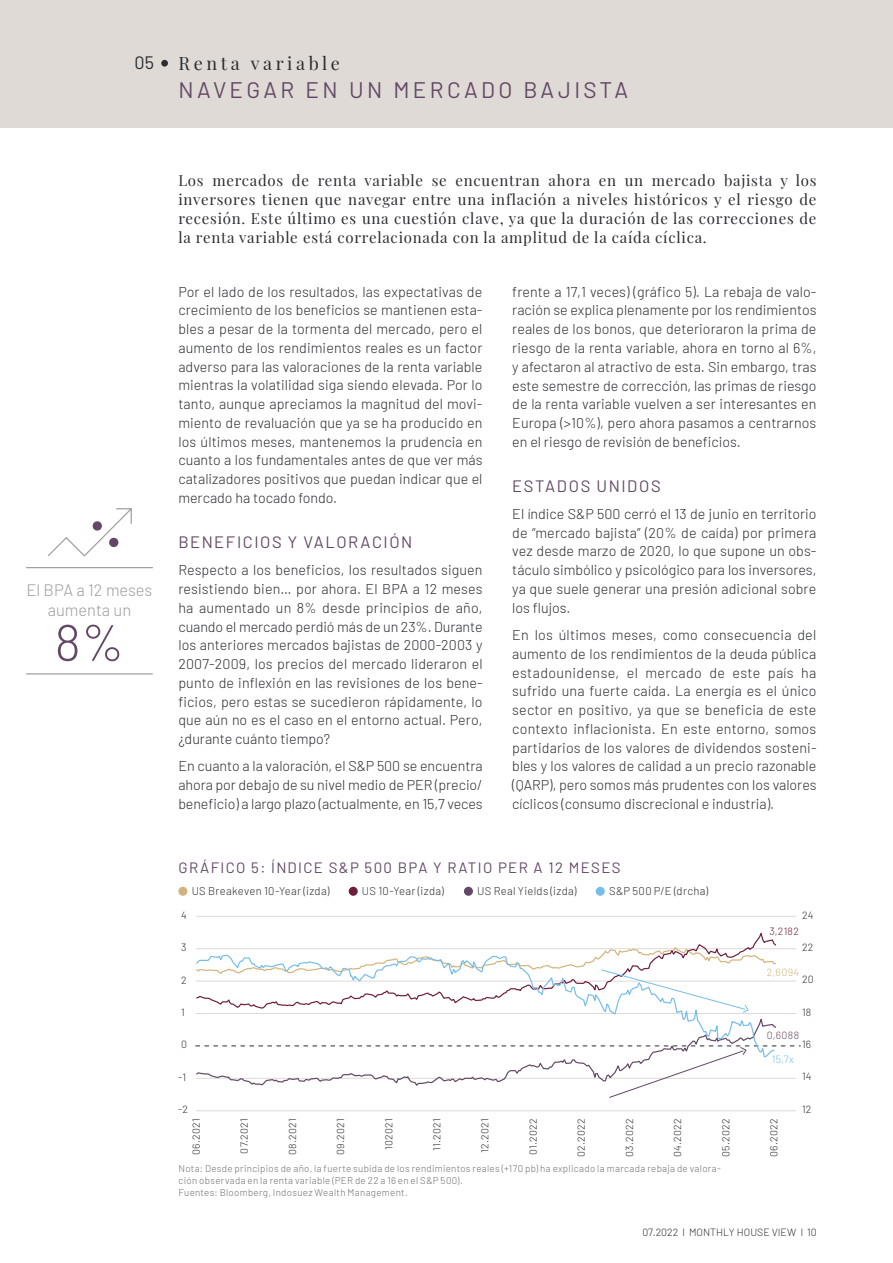
<style>
.page{position:relative;width:893px;height:1263px;background:#fff}
.page>*{position:absolute;margin:0;border:0;box-sizing:border-box;transform-origin:0 0}
.t1{font:300 51px "Barlow";color:#624865}
.t2{font:22.5px "Barlow";letter-spacing:.15em;color:#624865}
.t3{font:18px "Playfair Display";letter-spacing:.2em;color:#2a2c30}
.t4{font:18px "Barlow";color:#2a2c30}
.t5{font:16.5px "Barlow";letter-spacing:.095em;color:#624865}
.t6{font:300 16.5px/19.5px "Barlow";color:#9d9d9c;text-align:center}
.t7{font:15px/18.8px "Playfair Display";letter-spacing:.05em;color:#2a2c30;text-align:justify}
.t8{font:15px "Barlow";letter-spacing:.09em;color:#624865}
.t9{font:300 14.25px/18.8px "Barlow";color:#2a2c30;text-align:justify}
.t10{font:300 11.25px "Barlow";letter-spacing:.025em;color:#2a2c30}
.t11{font:300 10.5px/10.9px "Barlow";letter-spacing:.025em;color:#2a2c30;text-align:center}
.t12{font:300 10.5px "Barlow";color:#2a2c30}
.t13{font:300 10.5px "Barlow";color:#6f1d3c}
.t14{font:300 10.5px "Barlow";color:#d3b37c}
.t15{font:300 10.5px "Barlow";color:#624865}
.t16{font:300 10.5px "Barlow";color:#76beea}
.t17{font:300 10.2px "Barlow";letter-spacing:.035em;color:#2a2c30}
.t18{font:300 9.75px/12px "Barlow";letter-spacing:.03em;color:#706f6f}
</style>
<div class="page">
<div style="left:0;top:0;width:893px;height:128px;background:#dfdad5"></div>
<div style="left:161px;top:60px;width:7px;height:7px;background:#2a2c30;border-radius:50%"></div>
<hr style="left:26px;top:567px;width:127px;height:1px;background:#9d9d9c">
<hr style="left:26px;top:673px;width:127px;height:1px;background:#9d9d9c">
<svg style="left:48px;top:508px;width:84px;height:49px"></svg>
<hr style="left:196px;top:916px;width:600px;height:1px;background:#dfdad5">
<hr style="left:196px;top:1110px;width:600px;height:1px;background:#dfdad5">
<svg style="left:195px;top:945px;width:606px;height:153px"></svg>
<div style="left:178px;top:887px;width:9px;height:9px;background:#d3b37c;border-radius:50%"></div>
<div style="left:349px;top:887px;width:9px;height:9px;background:#6f1d3c;border-radius:50%"></div>
<div style="left:464px;top:887px;width:9px;height:9px;background:#624865;border-radius:50%"></div>
<div style="left:596px;top:887px;width:9px;height:9px;background:#76beea;border-radius:50%"></div>
<p class="t4" style="left:135px;top:50px;width:21px">05</p>
<p class="t3" style="left:179px;top:49px;width:163px">Renta variable</p>
<h2 class="t2" style="left:179px;top:74px;width:451px">NAVEGAR EN UN MERCADO BAJISTA</h2>
<p class="t6" style="left:27px;top:579px;width:127px">El BPA a 12 meses aumenta un</p>
<h1 class="t1" style="left:55px;top:606px;width:71px">8%</h1>
<p class="t7" style="left:178px;top:170px;width:640px">Los mercados de renta variable se encuentran ahora en un mercado bajista y los inversores tienen que navegar entre una inflación a niveles históricos y el riesgo de recesión. Este último es una cuestión clave, ya que la duración de las correcciones de la renta variable está correlacionada con la amplitud de la caída cíclica.</p>
<p class="t11" style="left:180px;top:195px;width:22px">35%</p>
<p class="t9" style="left:512px;top:281px;width:306px">frente a 17,1 veces) (gráfico 5). La rebaja de valo&shy;ración se explica plenamente por los rendimientos reales de los bonos, que deterioraron la prima de riesgo de la renta variable, ahora en torno al 6%, y afectaron al atractivo de esta. Sin embargo, tras este semestre de corrección, las primas de riesgo de la renta variable vuelven a ser interesantes en Europa (&gt;10%), pero ahora pasamos a centrarnos en el riesgo de revisión de beneficios.</p>
<p class="t5" style="left:512px;top:474px;width:150px">ESTADOS UNIDOS</p>
<p class="t9" style="left:512px;top:503px;width:306px">El índice S&amp;P 500 cerró el 13 de junio en territorio de “mercado bajista” (20% de caída) por primera vez desde marzo de 2020, lo que supone un obs&shy;táculo simbólico y psicológico para los inversores, ya que suele generar una presión adicional sobre los flujos.</p>
<p class="t9" style="left:512px;top:624px;width:306px">En los últimos meses, como consecuencia del aumento de los rendimientos de la deuda pública estadounidense, el mercado de este país ha sufrido una fuerte caída. La energía es el único sector en positivo, ya que se beneficia de este contexto inflacionista. En este entorno, somos partidarios de los valores de dividendos sosteni&shy;bles y los valores de calidad a un precio razonable (QARP), pero somos más prudentes con los valores cíclicos (consumo discrecional e industria).</p>
<p class="t9" style="left:178px;top:281px;width:306px">Por el lado de los resultados, las expectativas de crecimiento de los beneficios se mantienen esta&shy;bles a pesar de la tormenta del mercado, pero el aumento de los rendimientos reales es un factor adverso para las valoraciones de la renta variable mientras la volatilidad siga siendo elevada. Por lo tanto, aunque apreciamos la magnitud del movi&shy;miento de revaluación que ya se ha producido en los últimos meses, mantenemos la prudencia en cuanto a los fundamentales antes de que ver más catalizadores positivos que puedan indicar que el mercado ha tocado fondo.</p>
<p class="t5" style="left:178px;top:530px;width:235px">BENEFICIOS Y VALORACIÓN</p>
<p class="t9" style="left:178px;top:560px;width:306px">Respecto a los beneficios, los resultados siguen resistiendo bien… por ahora. El BPA a 12 meses ha aumentado un 8% desde principios de año, cuando el mercado perdió más de un 23%. Durante los anteriores mercados bajistas de 2000-2003 y 2007-2009, los precios del mercado lideraron el punto de inflexión en las revisiones de los bene&shy;ficios, pero estas se sucedieron rápidamente, lo que aún no es el caso en el entorno actual. Pero, ¿durante cuánto tiempo?</p>
<p class="t9" style="left:178px;top:756px;width:306px">En cuanto a la valoración, el S&amp;P 500 se encuentra ahora por debajo de su nivel medio de PER (precio/ beneficio) a largo plazo (actualmente, en 15,7 veces</p>
<p class="t11" style="left:182px;top:306px;width:20px">15%</p>
<p class="t11" style="left:186px;top:361px;width:16px">5%</p>
<p class="t11" style="left:213px;top:401px;width:100px">Diferencial soberano (media UEM)</p>
<p class="t11" style="left:332px;top:401px;width:62px">Rendimiento del Bund</p>
<p class="t11" style="left:432px;top:401px;width:66px">Tipo de interés oficial</p>
<p class="t11" style="left:536px;top:401px;width:57px;text-align:left">Diferencial corporativo</p>
<p class="t11" style="left:625px;top:401px;width:80px">Índice comercial ponderado</p>
<p class="t11" style="left:729px;top:401px;width:73px">Precio<br>de las acciones</p>
<p class="t11" style="left:179px;top:587px;width:41px">500.000</p>
<p class="t11" style="left:179px;top:619px;width:41px">400.000</p>
<p class="t11" style="left:179px;top:651px;width:41px">300.000</p>
<p class="t11" style="left:179px;top:683px;width:41px">200.000</p>
<p class="t11" style="left:180px;top:715px;width:39px">100.000</p>
<p class="t11" style="left:684px;top:799px;width:38px;rotate:-90deg">09.2017</p>
<p class="t11" style="left:761px;top:802px;width:41px;rotate:-90deg">06.2020</p>
<p class="t11" style="left:531px;top:800px;width:38px;rotate:-90deg">04.2012</p>
<p class="t11" style="left:608px;top:798px;width:36px;rotate:-90deg">12.2014</p>
<p class="t11" style="left:226px;top:800px;width:39px;rotate:-90deg">04.2001</p>
<p class="t11" style="left:302px;top:800px;width:39px;rotate:-90deg">01.2004</p>
<p class="t11" style="left:455px;top:801px;width:39px;rotate:-90deg">07.2009</p>
<p class="t8" style="left:179px;top:857px;width:443px">GRÁFICO 5: ÍNDICE S&amp;P 500 BPA Y RATIO PER A 12 MESES</p>
<p class="t10" style="left:192px;top:883px;width:139px">US Breakeven 10-Year (izda)</p>
<p class="t10" style="left:362px;top:883px;width:83px">US 10-Year (izda)</p>
<p class="t10" style="left:477px;top:883px;width:101px">US Real Yields (izda)</p>
<p class="t10" style="left:609px;top:883px;width:101px">S&amp;P 500 P/E (drcha)</p>
<p class="t11" style="left:181px;top:909px;width:7px">4</p>
<p class="t11" style="left:802px;top:908px;width:13px">24</p>
<p class="t11" style="left:181px;top:941px;width:7px">3</p>
<p class="t11" style="left:181px;top:973px;width:7px">2</p>
<p class="t13" style="left:769px;top:924px;width:31px">3,2182</p>
<p class="t14" style="left:767px;top:965px;width:34px">2,6094</p>
<p class="t11" style="left:802px;top:941px;width:13px">22</p>
<p class="t11" style="left:802px;top:973px;width:13px">20</p>
<p class="t11" style="left:181px;top:1006px;width:5px">1</p>
<p class="t11" style="left:802px;top:1006px;width:11px">18</p>
<p class="t11" style="left:181px;top:1038px;width:7px">0</p>
<p class="t15" style="left:767px;top:1028px;width:34px">0,6088</p>
<p class="t16" style="left:772px;top:1051px;width:24px">15,7x</p>
<p class="t11" style="left:802px;top:1038px;width:10px">16</p>
<p class="t11" style="left:178px;top:1071px;width:10px">-1</p>
<p class="t11" style="left:802px;top:1070px;width:11px">14</p>
<p class="t11" style="left:178px;top:1103px;width:11px">-2</p>
<p class="t11" style="left:802px;top:1103px;width:11px">12</p>
<p class="t17" style="left:189px;top:1155px;width:38px;rotate:-90deg">06.2021</p>
<p class="t17" style="left:237px;top:1154px;width:37px;rotate:-90deg">07.2021</p>
<p class="t17" style="left:285px;top:1155px;width:38px;rotate:-90deg">08.2021</p>
<p class="t17" style="left:333px;top:1155px;width:38px;rotate:-90deg">09.2021</p>
<p class="t17" style="left:381px;top:1150px;width:33px;rotate:-90deg">102021</p>
<p class="t17" style="left:429px;top:1151px;width:34px;rotate:-90deg">11.2021</p>
<p class="t17" style="left:478px;top:1153px;width:36px;rotate:-90deg">12.2021</p>
<p class="t17" style="left:526px;top:1155px;width:39px;rotate:-90deg">01.2022</p>
<p class="t17" style="left:574px;top:1157px;width:41px;rotate:-90deg">02.2022</p>
<p class="t17" style="left:622px;top:1157px;width:40px;rotate:-90deg">03.2022</p>
<p class="t17" style="left:670px;top:1157px;width:41px;rotate:-90deg">04.2022</p>
<p class="t17" style="left:718px;top:1157px;width:40px;rotate:-90deg">05.2022</p>
<p class="t17" style="left:766px;top:1157px;width:40px;rotate:-90deg">06.2022</p>
<p class="t18" style="left:179px;top:1162px;width:544px">Nota: Desde principios de año, la fuerte subida de los rendimientos reales (+170 pb) ha explicado la marcada rebaja de valora&shy;ción observada en la renta variable (PER de 22 a 16 en el S&amp;P 500).<br>Fuentes: Bloomberg, Indosuez Wealth Management.</p>
<p class="t12" style="left:642px;top:1225px;width:176px">07.2022 l MONTHLY HOUSE VIEW l 10</p>
</div>
